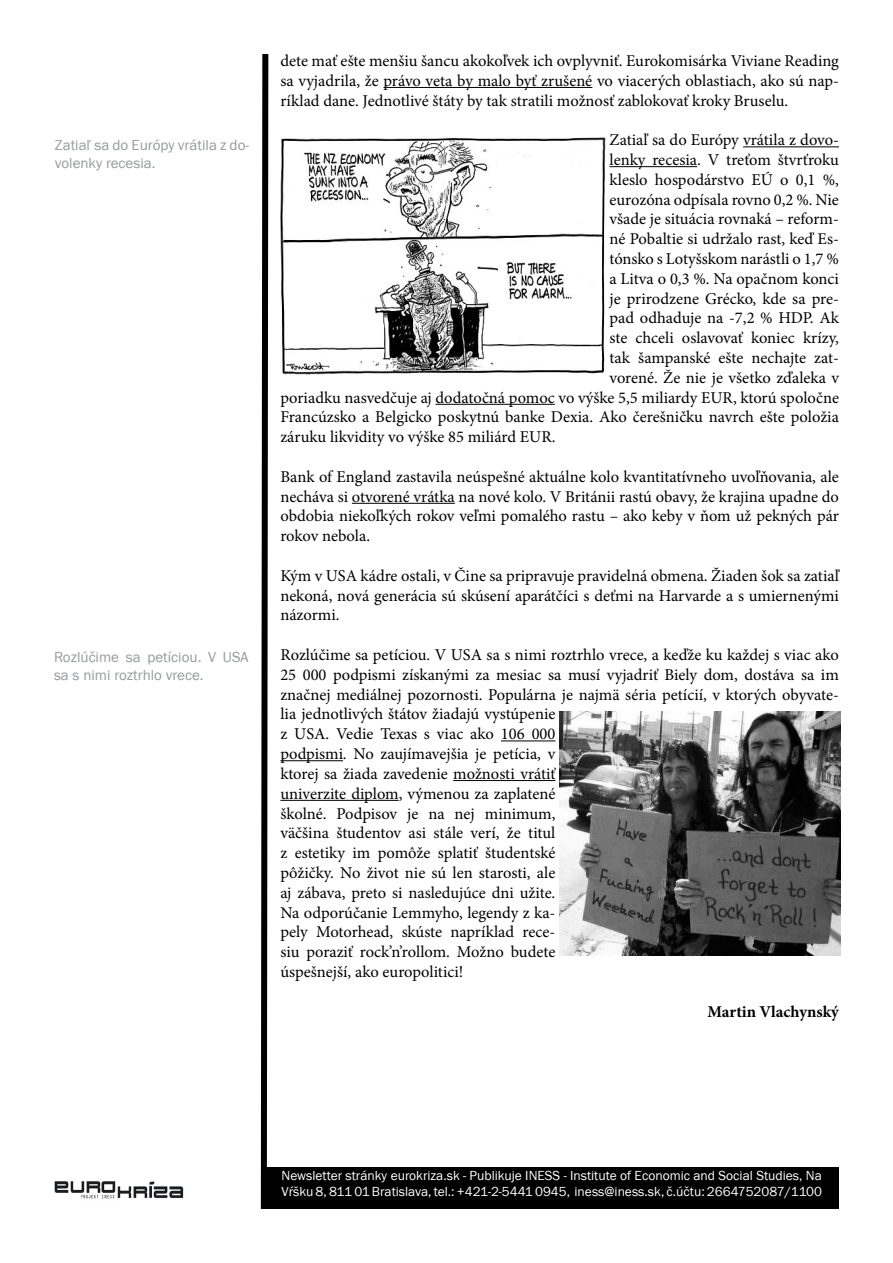
<style>
.page{position:relative;width:893px;height:1263px;background:#fff}
.page>*{position:absolute;margin:0;border:0;box-sizing:border-box;transform-origin:0 0}
.t1{font:16.5px/19.8px "Minion Pro";color:#000;text-align:justify}
.t2{font:700 16.5px "Minion Pro";color:#000}
.t3{font:15px/18px "Franklin Gothic Itc TEE";color:#97999c}
.t4{font:13.5px/16.2px "Franklin Gothic Itc TEE";color:#fff}
</style>
<div class="page">
<svg style="left:260px;top:54px;width:9px;height:1155px"></svg>
<div style="left:265px;top:1167px;width:574px;height:42px;background:#000"></div>
<img style="left:54px;top:1181px;width:130px;height:18px">
<hr style="left:383px;top:87px;width:209px;height:1px;background:#000">
<hr style="left:743px;top:146px;width:96px;height:1px;background:#000">
<hr style="left:609px;top:166px;width:88px;height:1px;background:#000">
<hr style="left:435px;top:404px;width:120px;height:1px;background:#000">
<hr style="left:352px;top:503px;width:103px;height:1px;background:#000">
<hr style="left:501px;top:740px;width:54px;height:1px;background:#000">
<hr style="left:280px;top:760px;width:63px;height:1px;background:#000">
<hr style="left:453px;top:780px;width:102px;height:1px;background:#000">
<hr style="left:280px;top:800px;width:119px;height:1px;background:#000">
<img style="left:560px;top:712px;width:281px;height:244px">
<img style="left:280px;top:137px;width:325px;height:237px">
<p class="t3" style="left:55px;top:136px;width:195px">Zatiaľ sa do Európy vrátila z do&shy;volenky recesia.</p>
<p class="t3" style="left:54px;top:648px;width:196px">Rozlúčime sa petíciou. V USA sa s nimi roztrhlo vrece.</p>
<p class="t1" style="left:280px;top:51px;width:560px">dete mať ešte menšiu šancu akokoľvek ich ovplyvniť. Eurokomisárka Viviane Reading sa vyjadrila, že právo veta by malo byť zrušené vo viacerých oblastiach, ako sú nap&shy;ríklad dane. Jednotlivé štáty by tak stratili možnosť zablokovať kroky Bruselu.</p>
<p class="t1" style="left:609px;top:130px;width:231px">Zatiaľ sa do Európy vrátila z dovo-</p>
<p class="t1" style="left:609px;top:150px;width:231px">lenky recesia. V treťom štvrťroku</p>
<p class="t1" style="left:609px;top:170px;width:231px">kleslo hospodárstvo EÚ o 0,1 %,</p>
<p class="t1" style="left:609px;top:190px;width:231px">eurozóna odpísala rovno 0,2 %. Nie</p>
<p class="t1" style="left:609px;top:209px;width:231px">všade je situácia rovnaká – reform-</p>
<p class="t1" style="left:609px;top:229px;width:231px">né Pobaltie si udržalo rast, keď Es-</p>
<p class="t1" style="left:609px;top:249px;width:231px">tónsko s Lotyšskom narástli o 1,7 %</p>
<p class="t1" style="left:609px;top:269px;width:231px">a Litva o 0,3 %. Na opačnom konci</p>
<p class="t1" style="left:609px;top:289px;width:231px">je prirodzene Grécko, kde sa pre-</p>
<p class="t1" style="left:609px;top:308px;width:231px">pad odhaduje na -7,2 % HDP. Ak</p>
<p class="t1" style="left:609px;top:328px;width:231px">ste chceli oslavovať koniec krízy,</p>
<p class="t1" style="left:609px;top:348px;width:231px">tak šampanské ešte nechajte zat-</p>
<p class="t1" style="left:609px;top:368px;width:231px">vorené. Že nie je všetko zďaleka v</p>
<p class="t1" style="left:280px;top:388px;width:560px">poriadku nasvedčuje aj dodatočná pomoc vo výške 5,5 miliardy EUR, ktorú spoločne</p>
<p class="t1" style="left:280px;top:407px;width:560px">Francúzsko a Belgicko poskytnú banke Dexia. Ako čerešničku navrch ešte položia</p>
<p class="t1" style="left:280px;top:427px;width:277px">záruku likvidity vo výške 85 miliárd EUR.</p>
<p class="t1" style="left:280px;top:467px;width:560px">Bank of England zastavila neúspešné aktuálne kolo kvantitatívneho uvoľňovania, ale necháva si otvorené vrátka na nové kolo. V Británii rastú obavy, že krajina upadne do obdobia niekoľkých rokov veľmi pomalého rastu – ako keby v ňom už pekných pár rokov nebola.</p>
<p class="t1" style="left:280px;top:566px;width:560px">Kým v USA kádre ostali, v Čine sa pripravuje pravidelná obmena. Žiaden šok sa zatiaľ nekoná, nová generácia sú skúsení aparátčíci s deťmi na Harvarde a s umiernenými názormi.</p>
<p class="t1" style="left:280px;top:645px;width:560px;text-align:left">Rozlúčime sa petíciou. V USA sa s nimi roztrhlo vrece, a keďže ku každej s viac ako 25 000 podpismi získanými za mesiac sa musí vyjadriť Biely dom, dostáva sa im značnej mediálnej pozornosti. Populárna je najmä séria petícií, v ktorých obyvate&shy;lia jednotlivých štátov žiadajú vystúpenie<br>z USA. Vedie Texas s viac ako 106 000<br>podpismi. No zaujímavejšia je petícia, v<br>ktorej sa žiada zavedenie možnosti vrátiť<br>univerzite diplom, výmenou za zaplatené<br>školné. Podpisov je na nej minimum,<br>väčšina študentov asi stále verí, že titul<br>z estetiky im pomôže splatiť študentské<br>pôžičky. No život nie sú len starosti, ale<br>aj zábava, preto si nasledujúce dni užite.<br>Na odporúčanie Lemmyho, legendy z ka-<br>pely Motorhead, skúste napríklad rece-<br>siu poraziť rock’n’rollom. Možno budete<br>úspešnejší, ako europolitici!</p>
<p class="t2" style="left:707px;top:1000px;width:133px">Martin Vlachynský</p>
<p class="t4" style="left:282px;top:1167px;width:542px">Newsletter stránky eurokriza.sk - Publikuje INESS - Institute of Economic and Social Studies, Na<br>Vŕšku 8, 811 01 Bratislava, tel.: +421-2-5441 0945, iness@iness.sk, č.účtu: 2664752087/1100</p>
</div>
